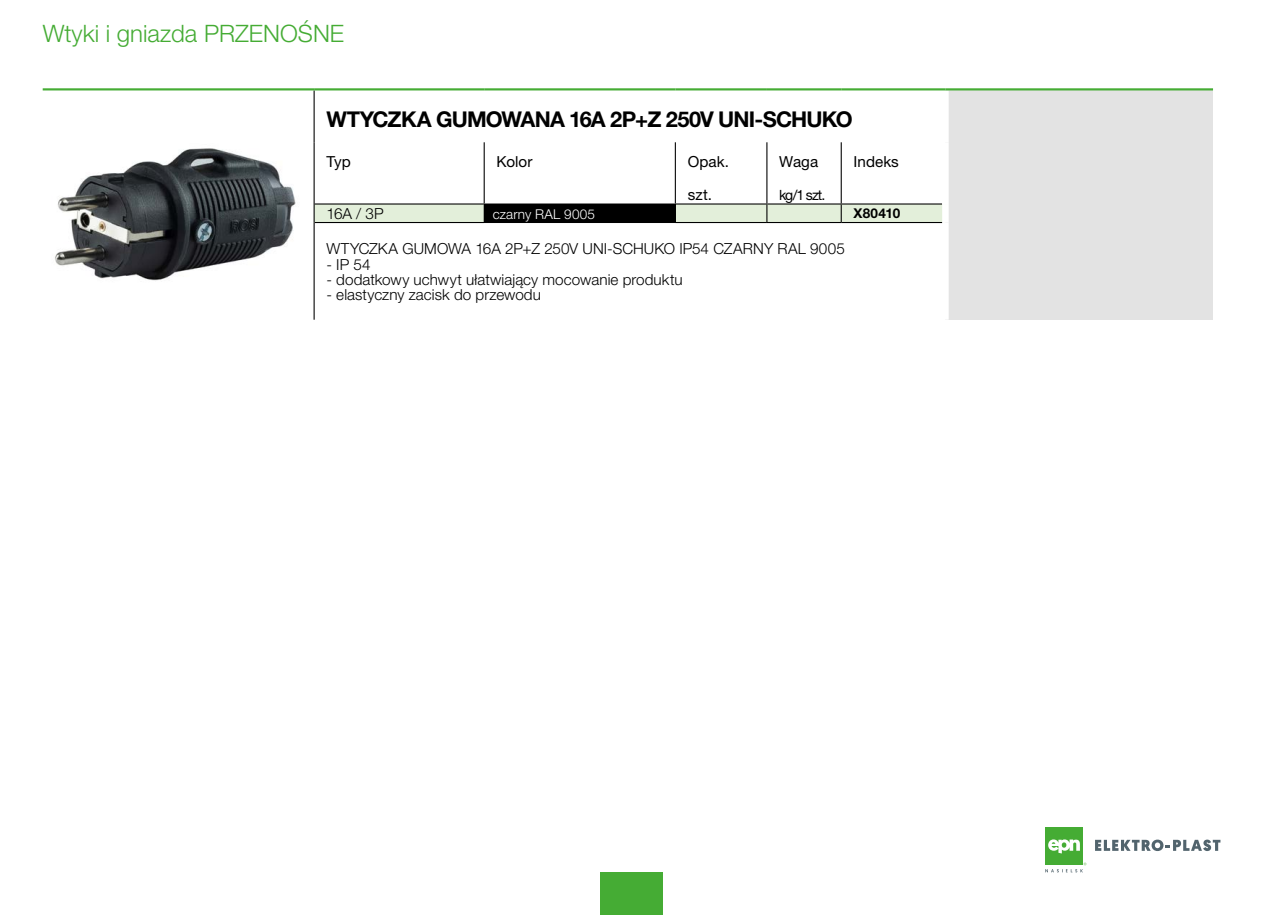
<style>
.page{position:relative;width:1263px;height:915px;background:#fff}
.page>*{position:absolute;margin:0;border:0;box-sizing:border-box;transform-origin:0 0}
.t1{font:300 24px "Helvetica Neue CE";color:#45ac34}
.Normalny{font:700 21.75px "Helvetica Neue CE";letter-spacing:-.035em;color:#000}
.Normalny-2{font:300 15.15px "Helvetica Neue CE";letter-spacing:.005em;color:#000}
.t2{font:15.15px "Helvetica Neue CE";letter-spacing:.005em;color:#000}
.t3{font:14.1px "Helvetica Neue CE";color:#000}
.Normalny-3{font:300 13.5px "Helvetica Neue CE";letter-spacing:.015em;color:#fff}
.INDEX-P{font:700 13.5px "Helvetica Neue CE";letter-spacing:.005em;color:#000}
</style>
<div class="page">
<div style="left:600px;top:872px;width:63px;height:42px;background:#45ac34"></div>
<div style="left:1045px;top:827px;width:38px;height:38px;background:#45ac34"></div>
<svg style="left:1048px;top:839px;width:32px;height:14px"></svg>
<svg style="left:1095px;top:839px;width:125px;height:11px"></svg>
<svg style="left:1045px;top:862px;width:41px;height:10px"></svg>
<div style="left:945px;top:89px;width:268px;height:230px;background:#e3e3e3"></div>
<div style="left:942px;top:222px;width:7px;height:97px;background:#fff"></div>
<hr style="left:314px;top:90px;width:1px;height:52px;background:#000">
<hr style="left:314px;top:222px;width:1px;height:97px;background:#000">
<div style="left:942px;top:90px;width:7px;height:52px;background:#fff"></div>
<hr style="left:315px;top:222px;width:169px;height:1px;background:#000">
<hr style="left:675px;top:222px;width:92px;height:1px;background:#000">
<hr style="left:767px;top:222px;width:74px;height:1px;background:#000">
<hr style="left:841px;top:222px;width:101px;height:1px;background:#000">
<div style="left:942px;top:142px;width:7px;height:62px;background:#fff"></div>
<div style="left:942px;top:204px;width:7px;height:18px;background:#fff"></div>
<svg style="left:314px;top:142px;width:629px;height:80px"></svg>
<hr style="left:484px;top:222px;width:191px;height:1px;background:#000">
<hr style="left:43px;top:88px;width:271px;height:2px;background:#45ac34">
<hr style="left:314px;top:88px;width:170px;height:2px;background:#45ac34">
<hr style="left:484px;top:88px;width:191px;height:2px;background:#45ac34">
<hr style="left:675px;top:88px;width:92px;height:2px;background:#45ac34">
<hr style="left:767px;top:88px;width:74px;height:2px;background:#45ac34">
<hr style="left:841px;top:88px;width:104px;height:2px;background:#45ac34">
<hr style="left:945px;top:88px;width:268px;height:2px;background:#45ac34">
<img style="left:55px;top:148px;width:241px;height:133px">
<p class="t1" style="left:43px;top:19px;width:303px">Wtyki i gniazda PRZENOŚNE</p>
<p class="Normalny" style="left:326px;top:106px;width:528px">WTYCZKA GUMOWANA 16A 2P+Z 250V UNI-SCHUKO</p>
<p class="t2" style="left:326px;top:152px;width:26px">Typ</p>
<p class="t2" style="left:496px;top:152px;width:37px">Kolor</p>
<p class="t2" style="left:688px;top:152px;width:43px">Opak.</p>
<p class="t2" style="left:688px;top:186px;width:26px">szt.</p>
<p class="t2" style="left:779px;top:152px;width:40px">Waga</p>
<p class="t3" style="left:779px;top:187px;width:48px">kg/1 szt.</p>
<p class="t2" style="left:853px;top:152px;width:47px">Indeks</p>
<p class="Normalny-2" style="left:326px;top:205px;width:59px">16A / 3P</p>
<p class="Normalny-3" style="left:493px;top:205px;width:104px">czarny RAL 9005</p>
<p class="INDEX-P" style="left:853px;top:205px;width:48px">X80410</p>
<p class="Normalny-2" style="left:326px;top:239px;width:520px">WTYCZKA GUMOWA 16A 2P+Z 250V UNI-SCHUKO IP54 CZARNY RAL 9005</p>
<p class="Normalny-2" style="left:326px;top:255px;width:46px">- IP 54</p>
<p class="Normalny-2" style="left:326px;top:270px;width:358px">- dodatkowy uchwyt ułatwiający mocowanie produktu</p>
<p class="Normalny-2" style="left:326px;top:285px;width:216px">- elastyczny zacisk do przewodu</p>
</div>
